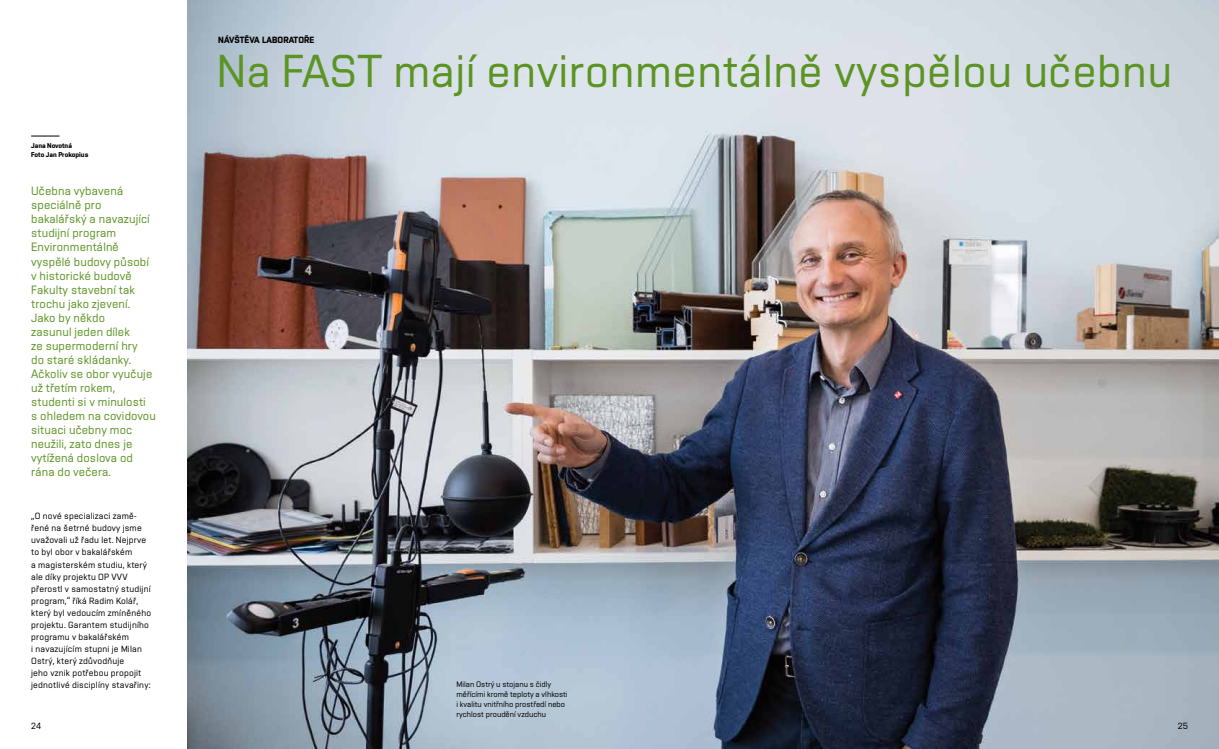
<style>
.page{position:relative;width:1219px;height:749px;background:#fff}
.page>*{position:absolute;margin:0;border:0;box-sizing:border-box;transform-origin:0 0}
.t1{font:46px "Vafle Light VUT";letter-spacing:.01em;color:#5c9424}
.t2{font:12px/14px "Vafle Light VUT";letter-spacing:.01em;color:#5c9424}
.t3{font:9px/12px "Vafle Light VUT";letter-spacing:.02em;color:#000}
.t4{font:700 9px "Vafle VUT";letter-spacing:.01em;color:#000}
.t5{font:8px/10px "Vafle Light VUT";color:#000}
.t6{font:700 7px/9px "Vafle VUT";color:#000}
</style>
<div class="page">
<img style="left:187px;top:0;width:1032px;height:748px">
<svg style="left:31px;top:135px;width:29px;height:1px"></svg>
<p class="t6" style="left:31px;top:141px;width:59px">Jana Novotná<br>Foto Jan Prokopius</p>
<p class="t2" style="left:31px;top:184px;width:126px">Učebna vybavená speciálně pro bakalářský a navazující studijní program<br>Environmentálně vyspělé budovy působí v historické budově<br>Fakulty stavební tak trochu jako zjevení.<br>Jako by někdo<br>zasunul jeden dílek<br>ze supermoderní hry<br>do staré skládanky.<br>Ačkoliv se obor vyučuje už třetím rokem, studenti si v minulosti<br>s ohledem na covidovou situaci učebny moc neužili, zato dnes je vytížená doslova od rána do večera.</p>
<p class="t3" style="left:31px;top:510px;width:121px">„O nové specializaci zamě&shy;řené na šetrné budovy jsme uvažovali už řadu let. Nejprve to byl obor v bakalářském<br>a magisterském studiu, který ale díky projektu OP VVV přerostl v samostatný studijní program,“ říká Radim Kolář, který byl vedoucím zmíněného projektu. Garantem studijního programu v bakalářském<br>i navazujícím stupni je Milan<br>Ostrý, který zdůvodňuje<br>jeho vznik potřebou propojit jednotlivé disciplíny stavařiny:</p>
<p class="t4" style="left:218px;top:35px;width:97px">NÁVŠTĚVA LABORATOŘE</p>
<h1 class="t1" style="left:217px;top:44px;width:957px">Na FAST mají environmentálně vyspělou učebnu</h1>
<p class="t5" style="left:456px;top:679px;width:113px">Milan Ostrý u stojanu s čidly měřícími kromě teploty a vlhkosti i kvalitu vnitřního prostředí nebo rychlost proudění vzduchu</p>
<p class="t3" style="left:31px;top:719px;width:11px">24</p>
<p class="t3" style="left:1178px;top:719px;width:11px">25</p>
</div>
